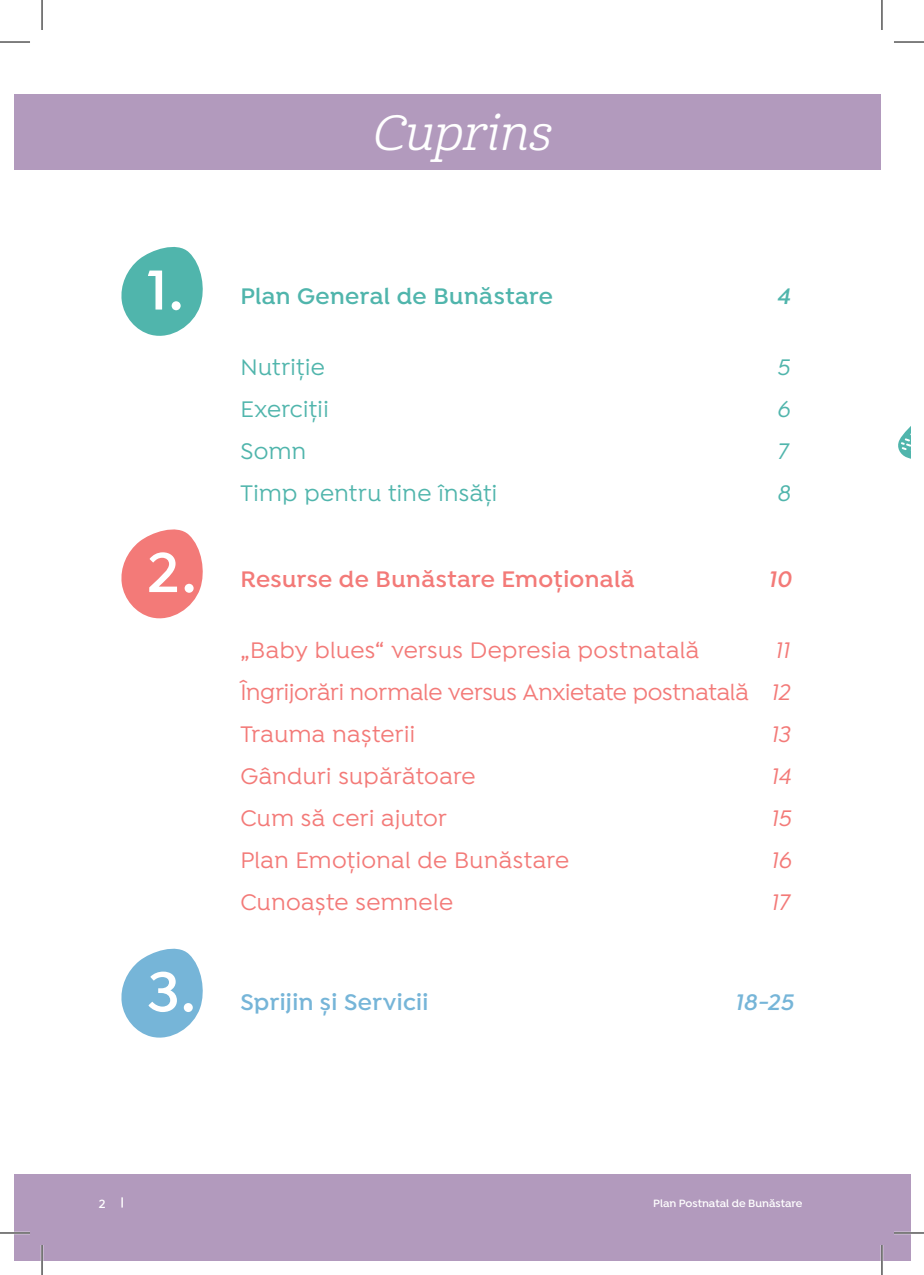
<style>
.page{position:relative;width:924px;height:1275px;background:#fff}
.page>*{position:absolute;margin:0;border:0;box-sizing:border-box;transform-origin:0 0}
.Body___Circle_1{font:600 60px "Isidora";color:#fff}
.Body___Circle_1-2{font:48px "Cabrito Nor Reg It";color:#fff}
.Body___Circle_1-3{font:500 24px "Isidora";letter-spacing:.015em;color:#f37a78}
.Body___Circle_1-4{font:500 24px "Isidora";letter-spacing:-.01em;color:#f37a78}
.Body___Circle_1-5{font:500 24px "Isidora";letter-spacing:.015em;color:#50b5ac}
.Body___Circle_1-6{font:600 24px "Isidora";letter-spacing:.015em;color:#f37a78}
.Body___Circle_1-7{font:600 24px "Isidora";letter-spacing:.015em;color:#50b5ac}
.Body___Circle_1-8{font:600 24px "Isidora";letter-spacing:.015em;color:#76b5d8}
.Body___Circle_1-9{font:italic 500 24px "Isidora";color:#f37a78}
.Body___Circle_1-10{font:italic 600 24px "Isidora";color:#76b5d8}
.Body___Circle_1-11{font:italic 500 24px "Isidora";color:#50b5ac}
.Body___Circle_1-12{font:italic 600 24px "Isidora";color:#f37a78}
.Body___Circle_1-13{font:italic 600 24px "Isidora";color:#50b5ac}
.t1{font:600 12.6px "Isidora";color:#fff}
.t2{font:600 11.2px "Isidora";color:#fff}
.s1{font-style:italic}
</style>
<div class="page">
<div style="left:14px;top:1174px;width:895px;height:86px;background:#b29abd"></div>
<svg style="left:121px;top:1197px;width:2px;height:10px"></svg>
<div style="left:14px;top:95px;width:866px;height:75px;background:#b29abd"></div>
<svg style="left:121px;top:247px;width:82px;height:89px"></svg>
<svg style="left:121px;top:529px;width:82px;height:90px"></svg>
<svg style="left:121px;top:948px;width:82px;height:90px"></svg>
<svg style="left:898px;top:427px;width:12px;height:32px"></svg>
<hr style="left:0;top:1231px;width:30px;height:3px;background:#fff">
<hr style="left:893px;top:1231px;width:30px;height:3px;background:#fff">
<hr style="left:41px;top:1245px;width:2px;height:30px;background:#fff">
<hr style="left:880px;top:1245px;width:2px;height:30px;background:#fff">
<hr style="left:0;top:42px;width:30px;height:1px;background:#000">
<hr style="left:893px;top:42px;width:30px;height:1px;background:#000">
<hr style="left:0;top:1232px;width:30px;height:1px;background:#000">
<hr style="left:893px;top:1232px;width:30px;height:1px;background:#000">
<hr style="left:42px;top:0;width:1px;height:30px;background:#000">
<hr style="left:42px;top:1245px;width:1px;height:30px;background:#000">
<hr style="left:881px;top:0;width:1px;height:30px;background:#000">
<hr style="left:881px;top:1245px;width:1px;height:30px;background:#000">
<p class="Body___Circle_1" style="left:147px;top:254px;width:38px">1.</p>
<p class="Body___Circle_1" style="left:147px;top:537px;width:51px">2.</p>
<p class="Body___Circle_1" style="left:147px;top:956px;width:50px">3.</p>
<p class="Body___Circle_1-2" style="left:372px;top:104px;width:180px">Cuprins</p>
<p class="Body___Circle_1-7" style="left:240px;top:282px;width:314px">Plan General de Bunăstare</p>
<p class="Body___Circle_1-13" style="left:776px;top:282px;width:15px">4</p>
<p class="Body___Circle_1-5" style="left:240px;top:353px;width:86px">Nutriție</p>
<p class="Body___Circle_1-11" style="left:776px;top:353px;width:14px">5</p>
<p class="Body___Circle_1-5" style="left:240px;top:395px;width:90px">Exerciții</p>
<p class="Body___Circle_1-11" style="left:776px;top:395px;width:14px">6</p>
<p class="Body___Circle_1-5" style="left:240px;top:437px;width:67px">Somn</p>
<p class="Body___Circle_1-11" style="left:776px;top:437px;width:12px">7</p>
<p class="Body___Circle_1-5" style="left:240px;top:479px;width:258px">Timp pentru tine însăți</p>
<p class="Body___Circle_1-11" style="left:776px;top:479px;width:15px">8</p>
<p class="Body___Circle_1-6" style="left:240px;top:565px;width:395px">Resurse de Bunăstare Emoțională</p>
<p class="Body___Circle_1-12" style="left:767px;top:565px;width:24px">10</p>
<p class="Body___Circle_1-3" style="left:240px;top:637px;width:460px">„Baby blues“ versus Depresia postnatală</p>
<p class="Body___Circle_1-9" style="left:774px;top:637px;width:16px">11</p>
<p class="Body___Circle_1-4" style="left:240px;top:679px;width:550px">Îngrijorări normale versus Anxietate postnatală <span class="s1">12</span></p>
<p class="Body___Circle_1-3" style="left:240px;top:721px;width:176px">Trauma nașterii</p>
<p class="Body___Circle_1-9" style="left:770px;top:721px;width:21px">13</p>
<p class="Body___Circle_1-3" style="left:240px;top:763px;width:237px">Gânduri supărătoare</p>
<p class="Body___Circle_1-9" style="left:770px;top:763px;width:21px">14</p>
<p class="Body___Circle_1-3" style="left:240px;top:805px;width:208px">Cum să ceri ajutor</p>
<p class="Body___Circle_1-9" style="left:770px;top:805px;width:21px">15</p>
<p class="Body___Circle_1-3" style="left:240px;top:847px;width:330px">Plan Emoțional de Bunăstare</p>
<p class="Body___Circle_1-9" style="left:770px;top:847px;width:21px">16</p>
<p class="Body___Circle_1-3" style="left:240px;top:889px;width:214px">Cunoaște semnele</p>
<p class="Body___Circle_1-9" style="left:770px;top:889px;width:19px">17</p>
<p class="Body___Circle_1-8" style="left:240px;top:988px;width:190px">Sprijin și Servicii</p>
<p class="Body___Circle_1-10" style="left:734px;top:988px;width:60px">18-25</p>
<p class="t1" style="left:99px;top:1196px;width:8px">2</p>
<p class="t2" style="left:653px;top:1196px;width:150px">Plan Postnatal de Bunăstare</p>
</div>
